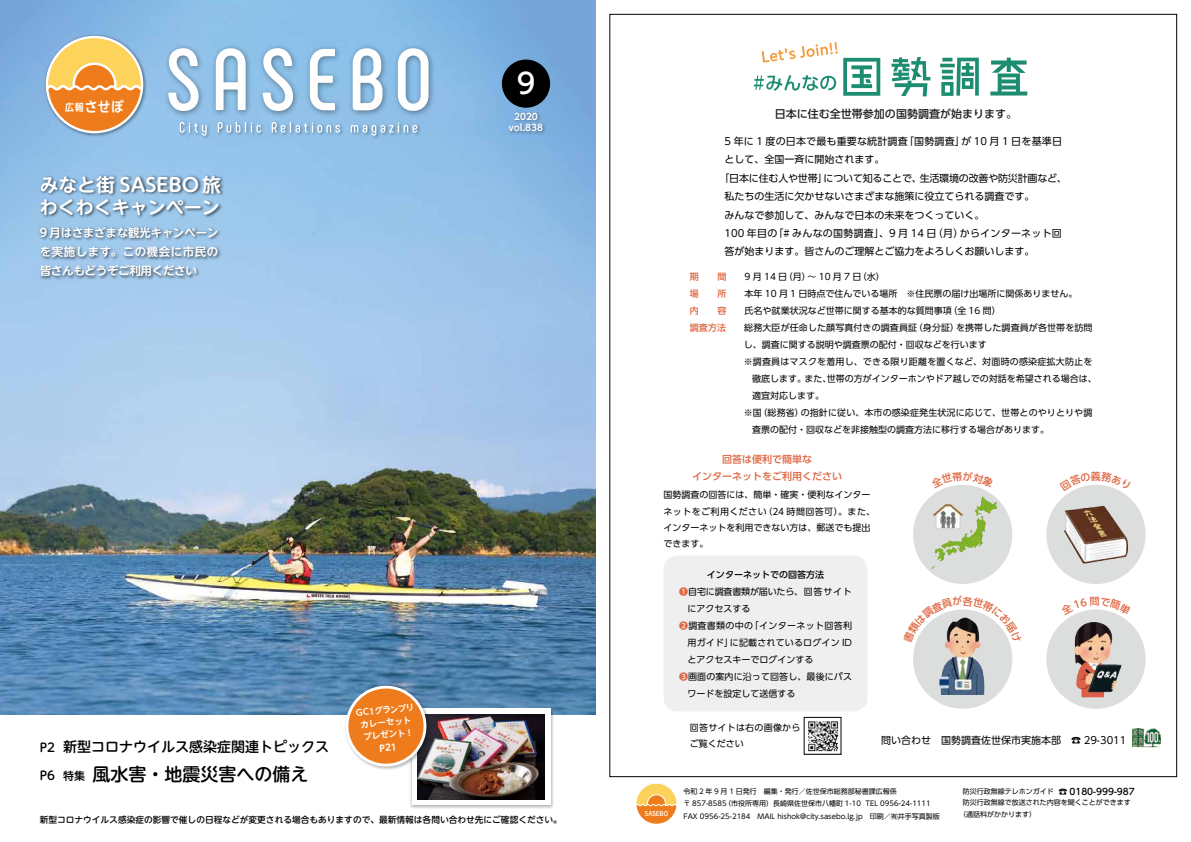
<style>
.page{position:relative;width:1191px;height:842px;background:#fff}
.page>*{position:absolute;margin:0;border:0;box-sizing:border-box;transform-origin:0 0}
.t1{font:500 28px "UD Shin Go Pro";color:#fff}
.t2{font:700 18.8px "UD Shin M Go Pro De";color:#fff}
.t3{font:500 18px "UD Shin M Go Pro";color:#000}
.t4{font:700 18px "UD Shin M Go Pro De";color:#fff}
.t5{font:500 14px "UD Shin M Go Pro";color:#000}
.t6{font:700 14px "UD Shin M Go Pro De";color:#fff;scale:.9 1}
.t7{font:500 12px "UD Shin M Go Pro";color:#000}
.t8{font:700 11.5px/19.1px "UD Shin M Go Pro De";color:#fff;text-align:justify}
.t9{font:500 11px "UD Shin Go Pro";color:#1f1e1d}
.t10{font:500 11px "UD Shin M Go Pro";color:#000}
.t11{font:10px/18.4px "UD Shin Go Pro";color:#000}
.t12{font:10px "UD Shin Go Pro";letter-spacing:-.02em;color:#000}
.t13{font:10px "UD Shin Go Pro";letter-spacing:.025em;color:#000}
.t14{font:500 10px/17px "UD Shin Go Pro";color:#de6641;text-align:center}
.t15{font:9px/16.3px "UD Shin Go Pro";color:#000}
.t16{font:9px/17px "UD Shin Go Pro";letter-spacing:.02em;color:#000}
.t17{font:500 9px "UD Shin Go Pro";color:#000}
.t18{font:9px "UD Shin Go Pro";letter-spacing:-.02em;color:#000}
.t19{font:9px/15.6px "UD Shin Go Pro";letter-spacing:.025em;color:#000}
.t20{font:9px "UD Shin Go Pro";letter-spacing:.035em;color:#000}
.t21{font:700 9px/11.3px "UD Shin Go Pro De";color:#fff;text-align:center}
.t22{font:500 9px "UD Shin Go Pro";color:#de6641}
.t23{font:500 8.7px "UD Shin M Go Pro";color:#000}
.t24{font:700 8.5px/12.2px "UD Shin M Go Pro De";color:#fff;text-align:center;scale:.96 1}
.t25{font:7px/12.2px "UD Shin Go Pro";color:#000}
.t26{font:6.5px "P Shuei NM Go Std B";letter-spacing:.01em;color:#fff;scale:.9 1}
.s1{font-size:10px}
.s2{font-weight:500;color:#de6641}
.s3{font-family:"UD Shin Go Pro De";font-weight:700;color:#de6641}
</style>
<div class="page">
<div style="left:663px;top:556px;width:204px;height:155px;background:#efefef;border-radius:14px"></div>
<img style="left:808px;top:721px;width:30px;height:31px">
<svg style="left:636px;top:783px;width:41px;height:42px"></svg>
<svg style="left:753px;top:42px;width:274px;height:54px"></svg>
<img style="left:1132px;top:728px;width:28px;height:20px">
<div style="left:1046px;top:485px;width:99px;height:99px;background:#dcdddd;border-radius:50%"></div>
<img style="left:1064px;top:506px;width:64px;height:58px">
<div style="left:1046px;top:609px;width:99px;height:100px;background:#dcdddd;border-radius:50%"></div>
<img style="left:1074px;top:622px;width:48px;height:76px">
<div style="left:913px;top:609px;width:99px;height:100px;background:#dcdddd;border-radius:50%"></div>
<img style="left:939px;top:643px;width:46px;height:51px">
<div style="left:913px;top:485px;width:99px;height:99px;background:#dcdddd;border-radius:50%"></div>
<img style="left:927px;top:495px;width:75px;height:75px">
<img style="left:932px;top:503px;width:31px;height:26px">
<img style="left:0;top:0;width:595px;height:714px">
<div style="left:44px;top:34px;width:103px;height:103px;background:#000;opacity:.4"></div>
<svg style="left:45px;top:35px;width:99px;height:99px;background:#dbaf75"></svg>
<div style="left:502px;top:60px;width:48px;height:48px;background:#000;border-radius:50%"></div>
<div style="left:507px;top:110px;width:39px;height:25px;background:#000;opacity:.4"></div>
<div style="left:163px;top:43px;width:273px;height:75px;background:#000;opacity:.4"></div>
<svg style="left:168px;top:48px;width:260px;height:63px"></svg>
<div style="left:177px;top:120px;width:244px;height:20px;background:#92c2ea"></div>
<svg style="left:180px;top:122px;width:237px;height:14px"></svg>
<div style="left:39px;top:174px;width:185px;height:45px;background:#000;opacity:.7"></div>
<div style="left:38px;top:225px;width:184px;height:55px;background:#000;opacity:.7"></div>
<div style="left:409px;top:707px;width:145px;height:102px;background:#000;opacity:.3"></div>
<div style="left:411px;top:709px;width:139px;height:96px;background:#fff"></div>
<img style="left:417px;top:714px;width:128px;height:85px">
<div style="left:344px;top:684px;width:86px;height:86px;background:#000;opacity:.3"></div>
<div style="left:347px;top:687px;width:78px;height:78px;background:#ef7c1c;border-radius:50%"></div>
<div style="left:345px;top:686px;width:81px;height:80px;border:3px solid #fff;border-radius:50%"></div>
<svg style="left:1074px;top:485px;width:45px;height:6px"></svg>
<svg style="left:1073px;top:609px;width:45px;height:6px"></svg>
<svg style="left:916px;top:609px;width:94px;height:34px"></svg>
<h3 class="t6" style="left:65px;top:96px;width:66px"><span class="s1">広報</span>させぼ</h3>
<h2 class="t2" style="left:40px;top:169px;width:183px">みなと街 SASEBO旅</h2>
<h3 class="t4" style="left:40px;top:193px;width:182px">わくわくキャンペーン</h3>
<p class="t8" style="left:40px;top:222px;width:180px">9 月はさまざまな観光キャンペーンを実施します。この機会に市民の皆さんもどうぞご利用ください</p>
<h1 class="t1" style="left:517px;top:61px;width:20px">9</h1>
<p class="t21" style="left:509px;top:110px;width:36px">2020 vol.838</p>
<h3 class="t7" style="left:40px;top:737px;width:17px">P2</h3>
<h3 class="t7" style="left:40px;top:766px;width:17px">P6</h3>
<h3 class="t5" style="left:63px;top:736px;width:267px">新型コロナウイルス感染症関連トピックス</h3>
<p class="t10" style="left:63px;top:766px;width:23px">特集</p>
<h3 class="t3" style="left:92px;top:759px;width:217px">風水害・地震災害への備え</h3>
<p class="t24" style="left:355px;top:706px;width:62px;rotate:-5deg">GC1グランプリカレーセットプレゼント !</p>
<p class="t23" style="left:40px;top:812px;width:524px">新型コロナウイルス感染症の影響で催しの日程などが変更される場合もありますので、最新情報は各問い合わせ先にご確認ください。</p>
<p class="t9" style="left:775px;top:104px;width:243px">日本に住む全世帯参加の国勢調査が始まります。</p>
<p class="t11" style="left:961px;top:132px;width:102px">が 10 月 1 日を基準日</p>
<p class="t11" style="left:904px;top:132px;width:62px">「国勢調査」</p>
<p class="t11" style="left:724px;top:132px;width:185px">5 年に 1 度の日本で最も重要な統計調査として、全国一斉に開始されます。</p>
<p class="t22" style="left:690px;top:269px;width:10px">期</p>
<p class="t12" style="left:919px;top:170px;width:149px">生活環境の改善や防災計画など、</p>
<p class="t12" style="left:719px;top:170px;width:109px">「日本に住む人や世帯」</p>
<p class="t11" style="left:724px;top:187px;width:311px">私たちの生活に欠かせないさまざまな施策に役立てられる調査です。</p>
<p class="t11" style="left:724px;top:205px;width:261px">みんなで参加して、みんなで日本の未来をつくっていく。</p>
<p class="t13" style="left:959px;top:225px;width:104px">からインターネット回</p>
<p class="t12" style="left:823px;top:170px;width:100px">について知ることで、</p>
<p class="t13" style="left:773px;top:225px;width:164px">「# みんなの国勢調査」、9 月 14 日</p>
<p class="t11" style="left:933px;top:224px;width:32px">（月）</p>
<p class="t11" style="left:724px;top:224px;width:311px">100 年目の<br>答が始まります。皆さんのご理解とご協力をよろしくお願いします。</p>
<p class="t15" style="left:858px;top:268px;width:28px">（水(</p>
<p class="t15" style="left:784px;top:268px;width:79px">（月）～ 10 月 7 日</p>
<p class="t15" style="left:717px;top:268px;width:71px"><span class="s2">間</span>　　9 月 14 日</p>
<p class="t22" style="left:690px;top:286px;width:10px">場</p>
<p class="t15" style="left:717px;top:285px;width:361px"><span class="s2">所</span>　　本年 10 月 1 日時点で住んでいる場所　※住民票の届け出場所に関係ありません。</p>
<p class="t22" style="left:690px;top:303px;width:10px">内</p>
<p class="t15" style="left:717px;top:302px;width:235px"><span class="s2">容</span>　　氏名や就業状況など世帯に関する基本的な質問事項</p>
<p class="t15" style="left:948px;top:302px;width:54px">（全 16 問(</p>
<p class="t15" style="left:690px;top:319px;width:229px"><span class="s2">調査方法</span>　　総務大臣が任命した顔写真付きの調査員証</p>
<p class="t15" style="left:743px;top:336px;width:244px">し、調査に関する説明や調査票の配付・回収などを行います</p>
<p class="t16" style="left:743px;top:353px;width:350px">※調査員はマスクを着用し、できる限り距離を置くなど、対面時の感染症拡大防止を</p>
<p class="t15" style="left:827px;top:370px;width:271px">世帯の方がインターホンやドア越しでの対話を希望される場合は、</p>
<p class="t15" style="left:956px;top:319px;width:138px">を携帯した調査員が各世帯を訪問</p>
<p class="t15" style="left:914px;top:319px;width:47px">（身分証）</p>
<p class="t15" style="left:752px;top:370px;width:55px">徹底します。</p>
<p class="t15" style="left:752px;top:387px;width:73px">適宜対応します。</p>
<p class="t15" style="left:800px;top:404px;width:293px">の指針に従い、本市の感染症発生状況に応じて、世帯とのやりとりや調</p>
<p class="t15" style="left:804px;top:370px;width:28px">また、</p>
<p class="t15" style="left:758px;top:404px;width:47px">（総務省）</p>
<p class="t15" style="left:752px;top:404px;width:298px;line-height:17px;text-indent:-9px">※国<br>査票の配付・回収などを非接触型の調査方法に移行する場合があります。</p>
<p class="t14" style="left:692px;top:450px;width:151px">回答は便利で簡単な<br>インターネットをご利用ください</p>
<p class="t15" style="left:763px;top:486px;width:113px;text-indent:-100px">国勢調査の回答には、簡単・確実・便利なインター（24 時間回答可）。また、</p>
<p class="t15" style="left:663px;top:503px;width:208px">ネットをご利用ください<br>インターネットを利用できない方は、郵送でも提出できます。</p>
<p class="t17" style="left:707px;top:567px;width:118px">インターネットでの回答方法</p>
<p class="t18" style="left:679px;top:584px;width:174px"><span class="s3">❶</span>自宅に調査書類が届いたら、回答サイト</p>
<p class="t15" style="left:687px;top:600px;width:64px">にアクセスする</p>
<p class="t20" style="left:750px;top:618px;width:104px">「インターネット回答利</p>
<p class="t16" style="left:730px;top:616px;width:123px;text-indent:-51px"><span class="s3">❷</span>調査書類の中の<br>に記載されているログイン ID</p>
<p class="t15" style="left:687px;top:634px;width:47px">用ガイド」</p>
<p class="t15" style="left:687px;top:651px;width:127px">とアクセスキーでログインする</p>
<p class="t15" style="left:679px;top:668px;width:174px"><span class="s3">❸</span>画面の案内に沿って回答し、最後にパス</p>
<p class="t15" style="left:687px;top:685px;width:109px">ワードを設定して送信する</p>
<p class="t19" style="left:690px;top:720px;width:112px">回答サイトは右の画像からご覧ください</p>
<p class="t11" style="left:881px;top:730px;width:181px">問い合わせ　国勢調査佐世保市実施本部</p>
<p class="t11" style="left:1071px;top:730px;width:57px">☎ 29-3011</p>
<p class="t26" style="left:645px;top:808px;width:27px">SASEBO</p>
<p class="t25" style="left:865px;top:785px;width:67px;text-indent:-182px">令和 2 年 9 月 1 日発行　編集・発行／佐世保市総務部秘書課広報係<br>TEL 0956-24-1111</p>
<p class="t25" style="left:724px;top:797px;width:138px">（市役所専用）長崎県佐世保市八幡町 1-10</p>
<p class="t25" style="left:683px;top:797px;width:258px">〒 857-8585<br>FAX 0956-25-2184　MAIL hishok@city.sasebo l g. .jp　印刷／㈲井手写真製版</p>
<p class="t17" style="left:1058px;top:784px;width:78px">☎ 0180-999-987</p>
<p class="t25" style="left:962px;top:785px;width:92px">防災行政無線テレホンガイド</p>
<p class="t25" style="left:962px;top:796px;width:169px">防災行政無線で放送された内容を聞くことができます</p>
<p class="t25" style="left:959px;top:808px;width:78px">（通話料がかかります(</p>
</div>
